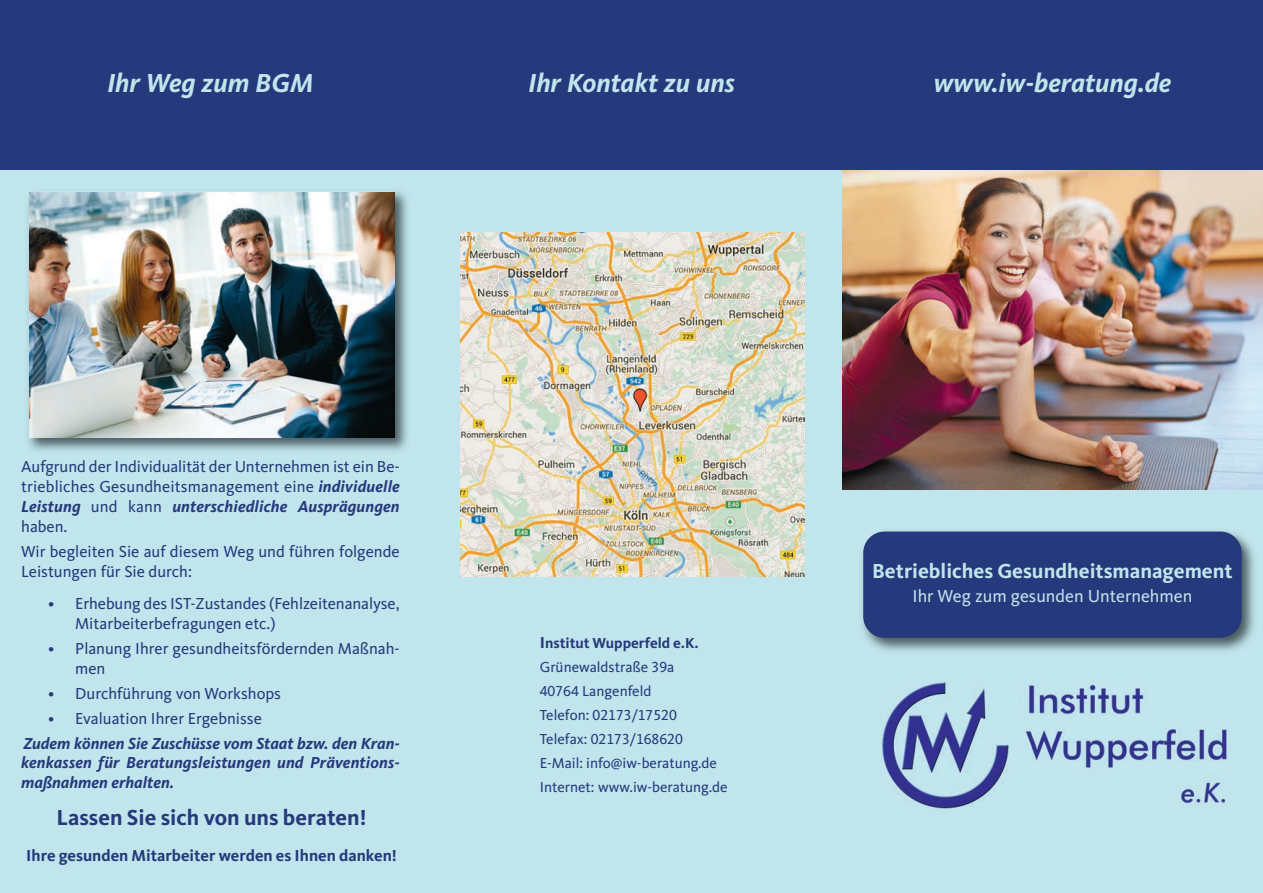
<style>
.page{position:relative;width:1263px;height:893px;background:#fff}
.page>*{position:absolute;margin:0;border:0;box-sizing:border-box;transform-origin:0 0}
.t1{font:italic 700 27px "CDU Kievit Tab";color:#c0e5ec}
.t2{font:700 22.5px "CDU Kievit Tab";color:#26397c}
.t3{font:700 21px "CDU Kievit Tab";color:#c0e5ec}
.t4{font:18px "CDU Kievit Tab";color:#c0e5ec}
.t5{font:16.5px/19.8px "CDU Kievit Tab";color:#26397c}
.t6{font:italic 700 16.5px/19.8px "CDU Kievit Tab";letter-spacing:.01em;color:#26397c;text-align:justify}
.t7{font:700 16.5px "CDU Kievit Tab";color:#26397c}
.t8{font:15px/24px "CDU Kievit Tab";color:#26397c}
.s1{font-weight:700;font-style:italic}
.s2{font-weight:700;font-size:16.5px}
.s3{font-weight:700}
</style>
<div class="page">
<div style="left:0;top:0;width:1263px;height:170px;background:#26397c"></div>
<div style="left:0;top:170px;width:1263px;height:723px;background:#c0e5ec"></div>
<img style="left:862px;top:531px;width:392px;height:120px">
<div style="left:863px;top:531px;width:379px;height:107px;background:#26397c;border-radius:21px"></div>
<img style="left:842px;top:170px;width:421px;height:319px">
<img style="left:882px;top:681px;width:345px;height:128px">
<img style="left:460px;top:232px;width:345px;height:345px">
<img style="left:28px;top:191px;width:379px;height:260px">
<img style="left:30px;top:192px;width:365px;height:246px">
<h1 class="t1" style="left:107px;top:66px;width:208px">Ihr Weg zum BGM</h1>
<h1 class="t1" style="left:528px;top:66px;width:208px">Ihr Kontakt zu uns</h1>
<h1 class="t1" style="left:934px;top:66px;width:239px">www.iw-beratung.de</h1>
<p class="t5" style="left:21px;top:457px;width:380px;text-align:justify">Aufgrund der Individualität der Unternehmen ist ein Be&shy;triebliches Gesundheitsmanagement eine <span class="s1">individuelle Leistung</span> und kann <span class="s1">unterschiedliche Ausprägungen </span>haben.</p>
<p class="t5" style="left:21px;top:542px;width:380px">Wir begleiten Sie auf diesem Weg und führen folgende<br>Leistungen für Sie durch:</p>
<p class="t5" style="left:75px;top:594px;width:326px;text-indent:-27px">• Erhebung des IST-Zustandes (Fehlzeitenanalyse,<br>Mitarbeiterbefragungen etc.)</p>
<p class="t5" style="left:75px;top:639px;width:326px;text-indent:-27px">• Planung Ihrer gesundheitsfördernden Maßnah&shy;men</p>
<p class="t5" style="left:48px;top:684px;width:234px">• Durchführung von Workshops</p>
<p class="t5" style="left:48px;top:709px;width:215px">• Evaluation Ihrer Ergebnisse</p>
<p class="t6" style="left:21px;top:733px;width:380px">Zudem können Sie Zuschüsse vom Staat bzw. den Kran&shy;kenkassen für Beratungsleistungen und Präventions&shy;maßnahmen erhalten.</p>
<h2 class="t2" style="left:57px;top:804px;width:312px">Lassen Sie sich von uns beraten!</h2>
<p class="t7" style="left:26px;top:845px;width:372px">Ihre gesunden Mitarbeiter werden es Ihnen danken!</p>
<p class="t8" style="left:540px;top:631px;width:189px"><span class="s2">I</span><span class="s3">nstitut Wupperfeld e.K.<br></span>Grünewaldstraße 39a<br>40764 Langenfeld<br>Telefon: 02173/17520<br>Telefax: 02173/168620<br>E-Mail: info@iw-beratung.de<br>Internet: www.iw-beratung.de</p>
<p class="t3" style="left:872px;top:559px;width:362px">Betriebliches Gesundheitsmanagement</p>
<p class="t4" style="left:912px;top:586px;width:281px">Ihr Weg zum gesunden Unternehmen</p>
</div>
